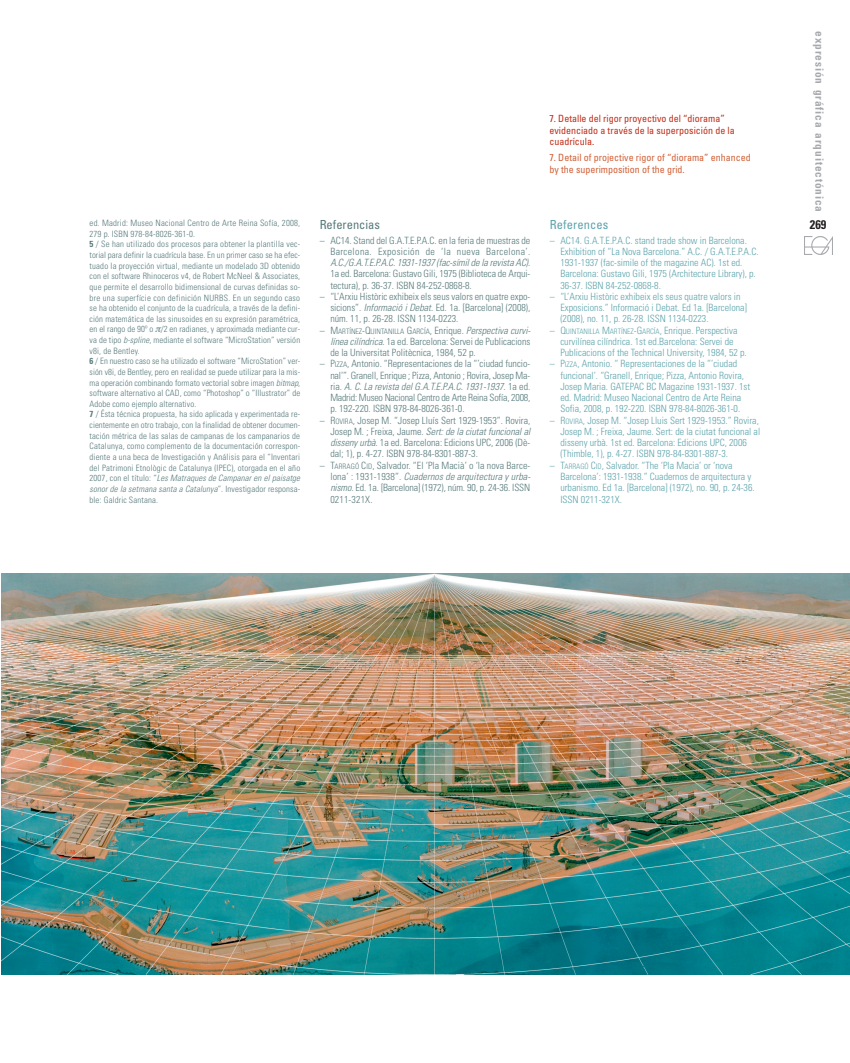
<style>
.page{position:relative;width:850px;height:1063px;background:#fff}
.page>*{position:absolute;margin:0;border:0;box-sizing:border-box;transform-origin:0 0}
.t1{font:condensed 12.5px "Univers";color:#587a7b}
.t2{font:condensed 12.5px "Univers";letter-spacing:.01em;color:#5ea4ac}
.t3{font:700 condensed 12.5px "Univers";color:#231f20}
.t4{font:700 condensed 11.25px "Univers";letter-spacing:.08em;color:#a8a9ad}
.t5{font:300 condensed 10px/11.2px "Univers";color:#5ea4ac}
.t6{font:300 condensed 10px/11.2px "Univers";color:#587a7b;text-align:justify}
.t7{font:condensed 10px/11.9px "Univers";color:#c02d19}
.t8{font:condensed 10px/11.9px "Univers";color:#d16138}
.t9{font:300 condensed 8.75px/10.6px "Univers";letter-spacing:.015em;color:#587a7b}
.t10{font:300 condensed 7.5px "Univers";color:#587a7b}
.s1{font-weight:700}
.s2{font-style:italic}
.s3{font-size:10px}
.s4{font-style:italic;font-size:10px}
.s5{font-size:7.5px}
</style>
<div class="page">
<img style="left:805px;top:237px;width:27px;height:17px">
<img style="left:2px;top:574px;width:848px;height:400px">
<p class="t9" style="left:90px;top:219px;width:214px">ed. Madrid: Museo Nacional Centro de Arte Reina Sofía, 2008, 279 p. ISBN 978-84-8026-361-0.<br><span class="s1">5</span> / Se han utilizado dos procesos para obtener la plantilla vec&shy;torial para definir la cuadrícula base. En un primer caso se ha efec&shy;tuado la proyección virtual, mediante un modelado 3D obtenido con el software Rhinoceros v4, de Robert McNeel &amp; Associates, que permite el desarrollo bidimensional de curvas definidas so&shy;bre una superfície con definición NURBS. En un segundo caso se ha obtenido el conjunto de la cuadrícula, a través de la defini&shy;ción matemática de las sinusoides en su expresión paramétrica, en el rango de 90º o /2 en radianes, y aproximada mediante cur&shy;va de tipo <span class="s2">b-spline</span>, mediante el software “MicroStation” versión v8i, de Bentley.<br><span class="s1">6</span> / En nuestro caso se ha utilizado el software “MicroStation” ver&shy;sión v8i, de Bentley, pero en realidad se puede utilizar para la mis&shy;ma operación combinando formato vectorial sobre imagen <span class="s2">bitmap</span>, software alternativo al CAD, como “Photoshop” o “Illustrator” de Adobe como ejemplo alternativo.<br><span class="s1">7</span> / Ésta técnica propuesta, ha sido aplicada y experimentada re&shy;cientemente en otro trabajo, con la finalidad de obtener documen&shy;tación métrica de las salas de campanas de los campanarios de Catalunya, como complemento de la documentación correspon&shy;diente a una beca de Investigación y Análisis para el “Inventari del Patrimoni Etnològic de Catalunya (IPEC), otorgada en el año 2 0 0 7 , c o n e l t ít u l o : “ <span class="s2">Les Matraques de Campanar en el paisatge sonor de la setmana santa a Catalunya</span>” . I n v e s t i g a d o r r e s p o n s a - ble: Galdric Santana.</p>
<h1 class="t1" style="left:320px;top:220px;width:62px">Referencias</h1>
<p class="t6" style="left:330px;top:235px;width:201px;text-indent:-11px">– AC14. Stand del G.A.T.E.P.A.C. en la feria de muestras de Barcelona. Exposición de ‘la nueva Barcelona’.<br><span class="s2">A.C./G.A.T.E.P.A.C.1931-1937 (fac-símilde la revista AC)</span>.<br>1a ed. Barcelona: Gustavo Gili, 1975 (Biblioteca de Arqui&shy;tectura), p. 36-37. ISBN 84-252-0868-8.</p>
<p class="t6" style="left:330px;top:292px;width:201px;text-indent:-11px">– “L’Arxiu Històric exhibeix els seus valors en quatre expo&shy;sicions”. <span class="s2">Informació iDebat</span>. Ed. 1a. [Barcelona] (2008), núm. 11, p. 26-28. ISSN 1134-0223.</p>
<p class="t10" style="left:320px;top:328px;width:214px"><span class="s3">– M</span>ARTÍNEZ<span class="s3">-Q</span>UINTANILLA <span class="s3">G</span>ARCÍA<span class="s3">, Enrique.</span> <span class="s4">Perspectiva curvi-</span></p>
<p class="t6" style="left:330px;top:337px;width:201px"><span class="s2">línea cilíndrica</span>. 1a ed. Barcelona: Servei de Publicacions de la Universitat Politècnica, 1984, 52 p.</p>
<p class="t6" style="left:330px;top:359px;width:202px;text-indent:-11px">– P<span class="s5">IZZA</span>, Antonio. “Representaciones de la “’ciudad funcio&shy;nal’”. Granell, Enrique ; Pizza, Antonio ; Rovira, Josep Ma&shy;r i a . <span class="s2">A.C.La revista delG.A.T.E.P.A.C.1931-1937</span>. 1 a e d .<br>Madrid: Museo Nacional Centro de Arte Reina Sofía, 2008, p. 192-220. ISBN 978-84-8026-361-0.</p>
<p class="t6" style="left:330px;top:415px;width:203px;text-align:left;text-indent:-11px">– R<span class="s5">OVIRA</span>, Josep M. “Josep Lluís Sert 1929-1953”. Rovira, J o s e p M . ; F r e i xa , J a u m e . <span class="s2">Sert:de la ciutatfuncionalal disseny urbà</span>. 1a ed. Barcelona: Edicions UPC, 2006 (Dè&shy;dal; 1), p. 4-27. ISBN 978-84-8301-887-3.</p>
<p class="t6" style="left:330px;top:460px;width:203px;text-align:left;text-indent:-11px">– T<span class="s5">ARRAGÓ</span> C<span class="s5">ID</span>, Salvador. “El ‘Pla Macià’ o ‘la nova Barce&shy;l o n a ’ : 1 9 3 1 - 1 9 3 8 ” . <span class="s2">Cuadernos de arquitectura y urba&shy;nismo</span>. Ed. 1a. [Barcelona] (1972), núm. 90, p. 24-36. ISSN 0211-321X.</p>
<p class="t7" style="left:549px;top:113px;width:187px">7. Detalle del rigor proyectivo del “diorama” evidenciado a través de la superposición de la cuadrícula.</p>
<p class="t8" style="left:549px;top:152px;width:203px">7. Detail of projective rigor of “diorama” enhanced by the superimposition of the grid.</p>
<h1 class="t2" style="left:550px;top:220px;width:60px">References</h1>
<p class="t5" style="left:560px;top:235px;width:200px;text-indent:-11px">– AC14. G.A.T.E.P.A.C. stand trade show in Barcelona.<br>Exhibition of “La Nova Barcelona.” A.C. / G.A.T.E.P.A.C.<br>1931-1937 (fac-simile of the magazine AC). 1st ed.<br>Barcelona: Gustavo Gili, 1975 (Architecture Library), p.<br>36-37. ISBN 84-252-0868-8.</p>
<p class="t5" style="left:560px;top:292px;width:188px;text-indent:-11px">– “L’Arxiu Històric exhibeix els seus quatre valors in<br>Exposicions.” Informació i Debat. Ed 1a. [Barcelona] (2008), no. 11, p. 26-28. ISSN 1134-0223.</p>
<p class="t5" style="left:560px;top:325px;width:188px;text-indent:-11px">– Q<span class="s5">UINTANILLA</span> M<span class="s5">ARTÍNEZ</span>-G<span class="s5">ARCÍA</span>, Enrique. Perspectiva curvilínea cilíndrica. 1st ed.Barcelona: Servei de<br>Publicacions of the Technical University, 1984, 52 p.</p>
<p class="t5" style="left:560px;top:359px;width:191px;text-indent:-11px">– P<span class="s5">IZZA</span>, Antonio. “ Representaciones de la “’ciudad funcional’. “Granell, Enrique; Pizza, Antonio Rovira, Josep Maria. GATEPAC BC Magazine 1931-1937. 1st ed. Madrid: Museo Nacional Centro de Arte Reina Sofia, 2008, p. 192-220. ISBN 978-84-8026-361-0.</p>
<p class="t5" style="left:560px;top:415px;width:201px;text-indent:-11px">– R<span class="s5">OVIRA</span>, Josep M. “Josep Lluis Sert 1929-1953.” Rovira, Josep M. ; Freixa, Jaume. Sert: de la ciutat funcional al disseny urbà. 1st ed. Barcelona: Edicions UPC, 2006 (Thimble, 1), p. 4-27. ISBN 978-84-8301-887-3.</p>
<p class="t5" style="left:560px;top:460px;width:196px;text-indent:-11px">– T<span class="s5">ARRAGÓ</span> C<span class="s5">ID</span>, Salvador. “The ‘Pla Macia’ or ‘nova Barcelona’: 1931-1938.” Cuadernos de arquitectura y urbanismo. Ed 1a. [Barcelona] (1972), no. 90, p. 24-36.<br>ISSN 0211-321X.</p>
<p class="t4" style="left:824px;top:31px;width:182px;rotate:90deg">expresión gráfica arquitectónica</p>
<h1 class="t3" style="left:810px;top:220px;width:18px">269</h1>
</div>
